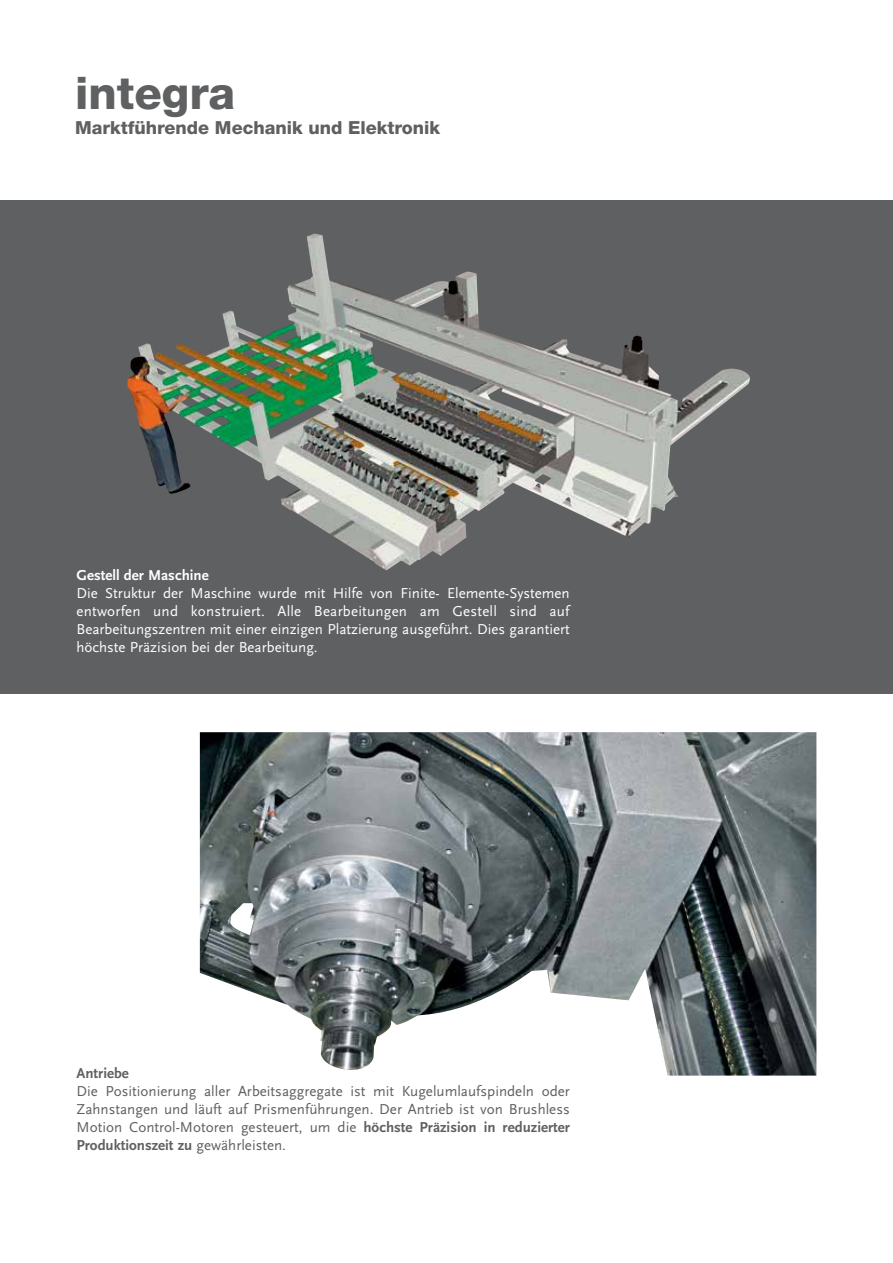
<style>
.page{position:relative;width:893px;height:1263px;background:#fff}
.page>*{position:absolute;margin:0;border:0;box-sizing:border-box;transform-origin:0 0}
.t1{font:800 45px "Helvetica Neue";color:#5f6062}
.t2{font:800 18px "Helvetica Neue";color:#5f6062}
.t3{font:15px/18px "Scala Sans";color:#5f6062;text-align:justify}
.t4{font:15px/18px "Scala Sans";color:#fff;text-align:justify}
.t5{font:700 15px "Scala Sans";color:#fff}
.t6{font:700 15px "Scala Sans";color:#5f6062}
.s1{font-weight:700}
</style>
<div class="page">
<div style="left:0;top:200px;width:893px;height:493px;background:#5f6062"></div>
<img style="left:127px;top:237px;width:623px;height:333px">
<img style="left:200px;top:732px;width:616px;height:343px">
<h1 class="t1" style="left:75px;top:66px;width:162px">integra</h1>
<p class="t2" style="left:75px;top:117px;width:366px">Marktführende Mechanik und Elektronik</p>
<p class="t5" style="left:77px;top:567px;width:134px">Gestell der Maschine</p>
<p class="t4" style="left:77px;top:584px;width:495px">Die Struktur der Maschine wurde mit Hilfe von Finite- Elemente-Systemen entworfen und konstruiert. Alle Bearbeitungen am Gestell sind auf Bearbeitungszentren mit einer einzigen Platzierung ausgeführt. Dies garantiert höchste Präzision bei der Bearbeitung.</p>
<p class="t6" style="left:77px;top:1065px;width:54px">Antriebe</p>
<p class="t3" style="left:77px;top:1082px;width:495px">Die Positionierung aller Arbeitsaggregate ist mit Kugelumlaufspindeln oder Zahnstangen und läuft auf Prismenführungen. Der Antrieb ist von Brushless Motion Control-Motoren gesteuert, um die <span class="s1">höchste Präzision in reduzierter Produktionszeit zu</span> gewährleisten.</p>
</div>
